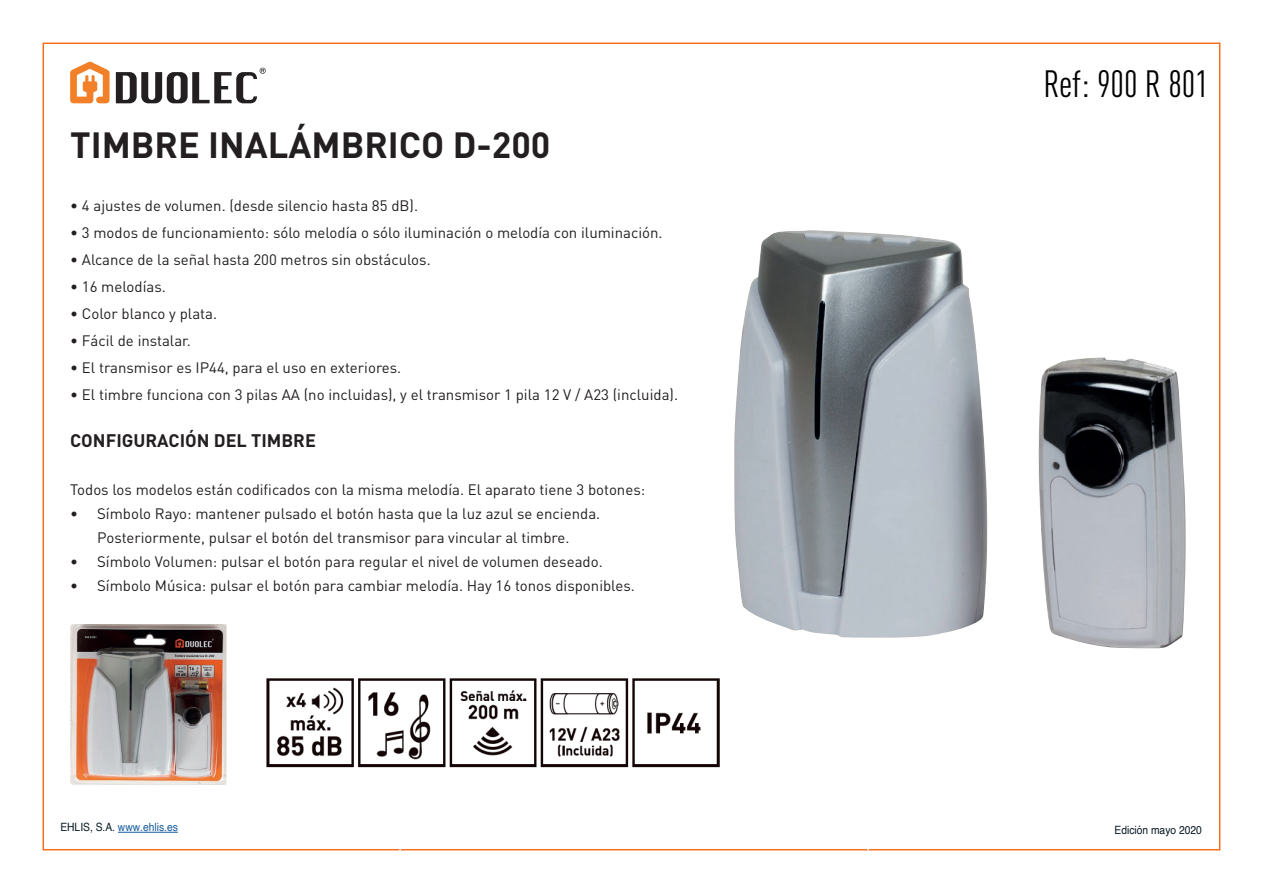
<style>
.page{position:relative;width:1263px;height:893px;background:#fff}
.page>*{position:absolute;margin:0;border:0;box-sizing:border-box;transform-origin:0 0}
.t1{font:37.5px "DIN Cond";color:#000001}
.t2{font:700 36px "DIN";color:#231f20}
.t3{font:700 18px "DIN";color:#231f20}
.t4{font:15px/24px "DIN";color:#231f20;text-align:center}
.t5{font:11.4px "Helvetica";color:#175d9e;scale:.9 1}
.t6{font:11.4px "Helvetica";color:#071822;scale:.9 1}
.s1{color:#071822}
</style>
<div class="page">
<svg style="left:70px;top:62px;width:40px;height:41px"></svg>
<svg style="left:116px;top:68px;width:150px;height:35px"></svg>
<img style="left:70px;top:624px;width:157px;height:161px">
<hr style="left:118px;top:832px;width:60px;height:1px;background:#175d9e">
<img style="left:266px;top:678px;width:454px;height:90px">
<img style="left:734px;top:230px;width:452px;height:419px">
<h2 class="t2" style="left:70px;top:121px;width:482px">TIMBRE INALÁMBRICO D-200</h2>
<p class="t4" style="left:70px;top:193px;width:349px">• 4 ajustes de volumen. (desde silencio hasta 85 dB).</p>
<p class="t4" style="left:70px;top:220px;width:594px">• 3 modos de funcionamiento: sólo melodía o sólo iluminación o melodía con iluminación.</p>
<p class="t4" style="left:70px;top:247px;width:362px">• Alcance de la señal hasta 200 metros sin obstáculos.</p>
<p class="t4" style="left:70px;top:274px;width:97px">• 16 melodías.</p>
<p class="t4" style="left:70px;top:301px;width:148px">• Color blanco y plata.</p>
<p class="t4" style="left:70px;top:328px;width:122px">• Fácil de instalar.</p>
<p class="t4" style="left:70px;top:355px;width:333px">• El transmisor es IP44, para el uso en exteriores.</p>
<p class="t4" style="left:70px;top:382px;width:609px">• El timbre funciona con 3 pilas AA (no incluidas), y el transmisor 1 pila 12 V / A23 (incluida).</p>
<p class="t3" style="left:70px;top:429px;width:247px">CONFIGURACIÓN DEL TIMBRE</p>
<p class="t4" style="left:70px;top:478px;width:577px">Todos los modelos están codificados con la misma melodía. El aparato tiene 3 botones:</p>
<p class="t4" style="left:70px;top:502px;width:532px">• Símbolo Rayo: mantener pulsado el botón hasta que la luz azul se encienda.<br>Posteriormente, pulsar el botón del transmisor para vincular al timbre.</p>
<p class="t4" style="left:70px;top:550px;width:534px">• Símbolo Volumen: pulsar el botón para regular el nivel de volumen deseado.</p>
<p class="t4" style="left:70px;top:574px;width:566px">• Símbolo Música: pulsar el botón para cambiar melodía. Hay 16 tonos disponibles.</p>
<h1 class="t1" style="left:1043px;top:62px;width:167px">Ref: 900 R 801</h1>
<p class="t5" style="left:60px;top:819px;width:132px"><span class="s1">EHLIS, S.A.</span> www.ehlis.es</p>
<p class="t6" style="left:1114px;top:821px;width:98px">Edición mayo 2020</p>
</div>
